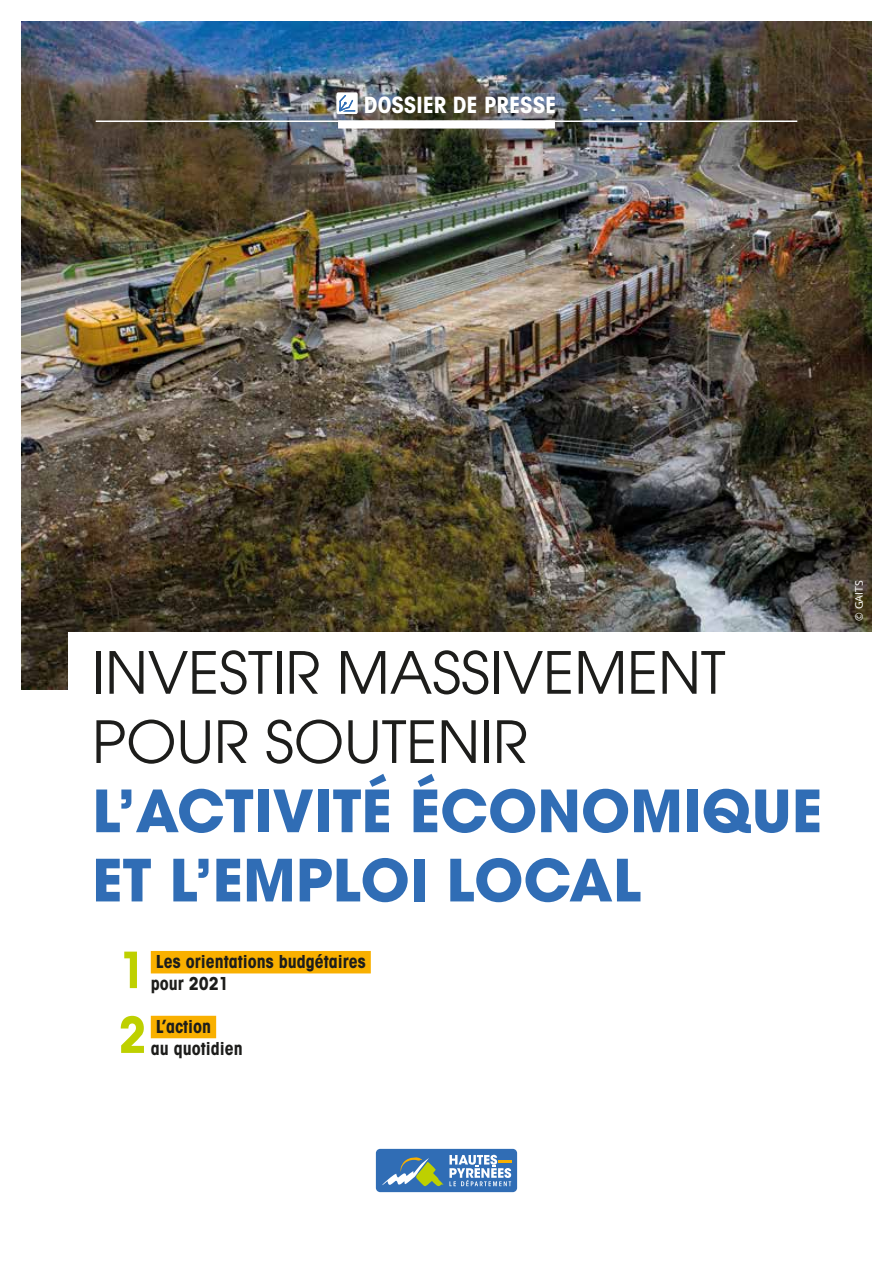
<style>
.page{position:relative;width:893px;height:1263px;background:#fff}
.page>*{position:absolute;margin:0;border:0;box-sizing:border-box;transform-origin:0 0}
.t1{font:700 57.75px/69.3px "Avant Garde";color:#306db5}
.t2{font:57.75px/69.3px "Avant Garde";color:#1d1d1b}
.t3{font:700 condensed 50.4px/64.8px "Avant Garde";color:#bed000}
.t4{font:700 condensed 22.5px "Avant Garde";color:#fff}
.t5{font:700 condensed 18px/21.6px "Avant Garde";color:#1d1d1b}
.t6{font:10.5px "Open Sans";color:#fff}
</style>
<div class="page">
<img style="left:21px;top:21px;width:851px;height:669px">
<div style="left:69px;top:632px;width:824px;height:129px;background:#fff"></div>
<div style="left:151px;top:951px;width:220px;height:22px;background:#f9b000"></div>
<div style="left:151px;top:1016px;width:65px;height:22px;background:#f9b000"></div>
<div style="left:338px;top:120px;width:217px;height:9px;background:#fff"></div>
<div style="left:336px;top:92px;width:22px;height:22px;border:2px solid #fff"></div>
<svg style="left:339px;top:95px;width:16px;height:17px"></svg>
<hr style="left:96px;top:120px;width:701px;height:2px;background:#fff">
<div style="left:376px;top:1149px;width:141px;height:43px;background:#306db5;border-radius:4px"></div>
<svg style="left:449px;top:1155px;width:62px;height:31px"></svg>
<svg style="left:382px;top:1157px;width:61px;height:29px"></svg>
<p class="t4" style="left:364px;top:90px;width:194px">DOSSIER DE PRESSE</p>
<h1 class="t2" style="left:92px;top:638px;width:635px">INVESTIR MASSIVEMENT<br>POUR SOUTENIR</h1>
<h1 class="t1" style="left:92px;top:776px;width:732px">L’ACTIVITÉ ÉCONOMIQUE<br>ET L’EMPLOI LOCAL</h1>
<h2 class="t3" style="left:119px;top:936px;width:30px">1<br>2</h2>
<p class="t5" style="left:151px;top:950px;width:216px">Les orientations budgétaires pour 2021</p>
<p class="t5" style="left:151px;top:1015px;width:94px">L’action<br>au quotidien</p>
<p class="t6" style="left:852px;top:621px;width:42px;rotate:-90deg">© GAITS</p>
</div>
